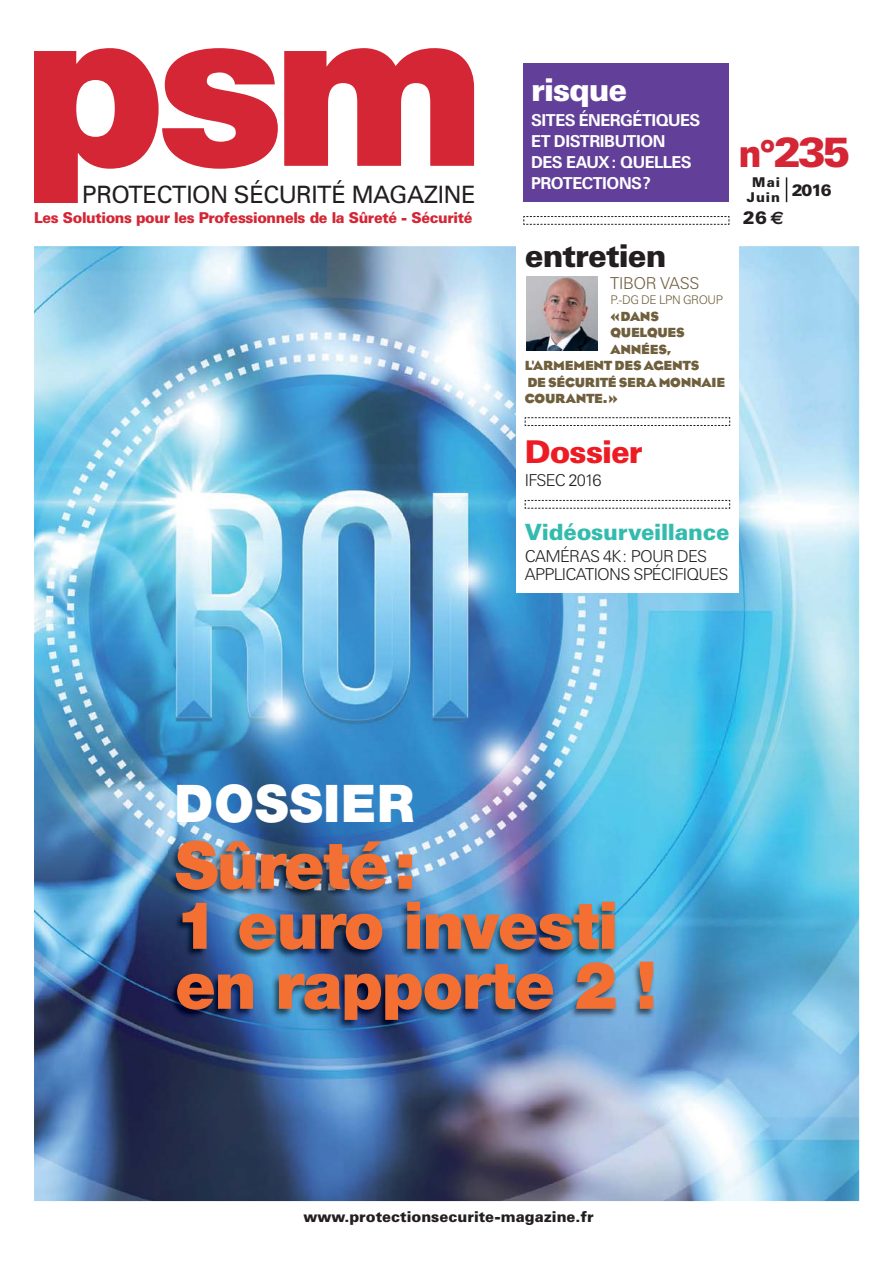
<style>
.page{position:relative;width:893px;height:1263px;background:#fff}
.page>*{position:absolute;margin:0;border:0;box-sizing:border-box;transform-origin:0 0}
.t1{font:900 66px/60px "Helvetica Neue LT Std";letter-spacing:-.02em;color:#f37032}
.t2{font:900 51.9px "Helvetica Neue LT Std";letter-spacing:.02em;color:#fff;scale:.96 1}
.t3{font:900 42px "Zurich BT";color:#d42635}
.t4{font:900 31.5px "Zurich BT";letter-spacing:-.035em;color:#231f20}
.t5{font:900 31.5px "Zurich BT";letter-spacing:-.035em;color:#ed1c24}
.t6{font:900 31.5px "Zurich BT";letter-spacing:-.035em;color:#fff}
.t7{font:24px "Zurich BT";letter-spacing:-.015em;color:#231f20}
.t8{font:900 22.5px "Zurich BT";letter-spacing:-.01em;color:#33bcad}
.t9{font:900 18px "Zurich BT";color:#231f20}
.t10{font:700 16.5px/21px "Zurich BT";letter-spacing:-.03em;color:#fff}
.t11{font:300 16.5px/18px "Zurich BT";letter-spacing:-.045em;color:#231f20}
.t12{font:300 16.5px "Zurich BT";letter-spacing:-.025em;color:#6f5f3c}
.t13{font:900 16.5px "Zurich BT";color:#231f20}
.t14{font:900 15px "Zurich BT";letter-spacing:-.025em;color:#d42635}
.t15{font:900 15px "Zurich BT";color:#231f20}
.t16{font:700 13.5px "Bureau Eagle";letter-spacing:-.02em;color:#6f5f3c}
.t17{font:900 13.5px/15px "Zurich BT";letter-spacing:.07em;color:#231f20;text-align:center}
.t18{font:300 12px "Zurich BT";letter-spacing:-.03em;color:#6f5f3c}
.s1{font-family:"Bureau Eagle";font-weight:400;font-size:39px}
.s2{font-family:"Euro Sans Std";font-weight:700}
</style>
<div class="page">
<img style="left:34px;top:246px;width:825px;height:955px">
<svg style="left:34px;top:48px;width:440px;height:155px;fill:#d42635"></svg>
<div style="left:523px;top:64px;width:206px;height:138px;background:#624099"></div>
<div style="left:516px;top:233px;width:222px;height:360px;background:#fff"></div>
<img style="left:526px;top:277px;width:72px;height:74px">
<svg style="left:523px;top:216px;width:207px;height:9px"></svg>
<svg style="left:524px;top:417px;width:206px;height:9px"></svg>
<svg style="left:524px;top:500px;width:206px;height:9px"></svg>
<svg style="left:786px;top:177px;width:1px;height:25px"></svg>
<img style="left:168px;top:840px;width:487px;height:189px">
<h3 class="t7" style="left:82px;top:186px;width:395px">PROTECTION SÉCURITÉ MAGAZINE</h3>
<p class="t14" style="left:34px;top:212px;width:440px">Les Solutions pour les Professionnels de la Sûreté - Sécurité</p>
<h3 class="t6" style="left:531px;top:78px;width:98px">risque</h3>
<p class="t10" style="left:531px;top:111px;width:171px">SITES ÉNERGÉTIQUES<br>ET DISTRIBUTION<br>DES EAUX : QUELLES<br>PROTECTIONS ?</p>
<h3 class="t4" style="left:525px;top:244px;width:143px">entretien</h3>
<p class="t12" style="left:610px;top:277px;width:91px">TIBOR VASS</p>
<p class="t18" style="left:610px;top:296px;width:114px">P.-DG DE LPN GROUP</p>
<p class="t16" style="left:610px;top:311px;width:50px">« DANS</p>
<p class="t16" style="left:610px;top:328px;width:76px">QUELQUES</p>
<p class="t16" style="left:610px;top:344px;width:62px">ANNÉES,</p>
<p class="t16" style="left:525px;top:361px;width:176px">L'ARMEMENT DES AGENTS</p>
<p class="t16" style="left:527px;top:377px;width:199px">DE SÉCURITÉ SERA MONNAIE</p>
<p class="t16" style="left:525px;top:394px;width:94px">COURANTE. »</p>
<h3 class="t5" style="left:525px;top:441px;width:119px">Dossier</h3>
<p class="t11" style="left:525px;top:472px;width:78px">IFSEC 2016</p>
<h3 class="t8" style="left:525px;top:523px;width:206px">Vidéosurveillance</h3>
<p class="t11" style="left:525px;top:548px;width:205px">CAMÉRAS 4K : POUR DES<br>APPLICATIONS SPÉCIFIQUES</p>
<h3 class="t3" style="left:738px;top:137px;width:113px"><span class="s1">n°</span>235</h3>
<p class="t17" style="left:747px;top:176px;width:35px">Mai<br>Juin</p>
<h3 class="t9" style="left:743px;top:211px;width:43px">26 <span class="s2">€</span></h3>
<p class="t13" style="left:792px;top:184px;width:41px">2016</p>
<h2 class="t2" style="left:175px;top:773px;width:251px">DOSSIER</h2>
<h1 class="t1" style="left:175px;top:836px;width:483px">Sûreté :<br>1 euro investi en rapporte 2 !</h1>
<p class="t15" style="left:303px;top:1211px;width:292px">www.protectionsecurite-magazine.fr</p>
</div>
